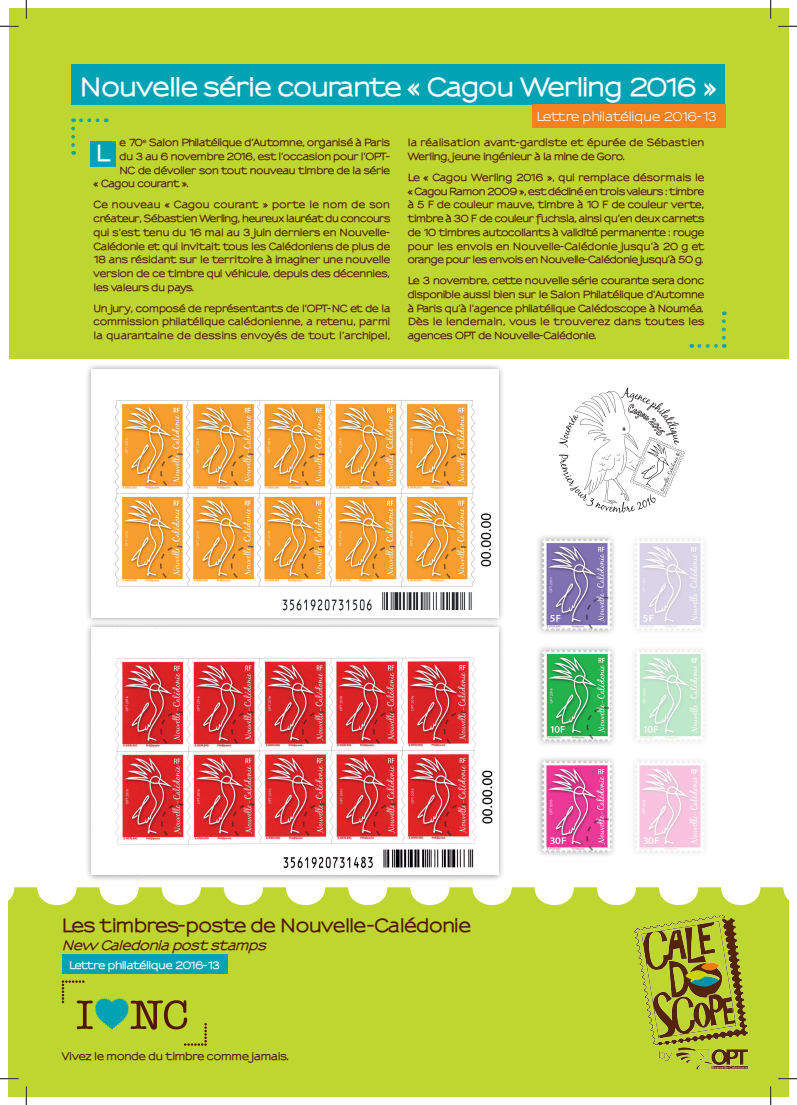
<style>
.page{position:relative;width:797px;height:1105px;background:#fff}
.page>*{position:absolute;margin:0;border:0;box-sizing:border-box;transform-origin:0 0}
.t1{font:800 24px "Sansumi";color:#fff}
.t2{font:800 21.25px "Sansumi";color:#fff}
.t3{font:800 17.5px "Sansumi";color:#531600}
.t4{font:italic 800 12.5px "Sansumi";color:#531600}
.t5{font:700 12px "Sansumi";letter-spacing:-.06em;color:#fff}
.t6{font:800 10px "Sansumi";color:#531600}
.t7{font:800 10px "Sansumi";letter-spacing:-.06em;color:#fff}
.t8{font:800 9.5px/13.8px "Sansumi";letter-spacing:-.005em;color:#531600;text-align:justify}
</style>
<div class="page">
<div style="left:9px;top:9px;width:779px;height:350px;background:#bed630"></div>
<div style="left:9px;top:887px;width:779px;height:209px;background:#bed630"></div>
<svg style="left:62px;top:980px;width:145px;height:66px;background:#a5bf35"></svg>
<div style="left:62px;top:955px;width:166px;height:19px;background:#00a3b3"></div>
<svg style="left:73px;top:118px;width:25px;height:4px"></svg>
<svg style="left:71px;top:128px;width:4px;height:27px"></svg>
<svg style="left:699px;top:344px;width:25px;height:4px"></svg>
<svg style="left:722px;top:311px;width:3px;height:27px"></svg>
<div style="left:90px;top:141px;width:26px;height:25px;background:#00a3b3"></div>
<img style="left:632px;top:915px;width:117px;height:154px">
<div style="left:71px;top:64px;width:654px;height:40px;background:#00a3b3"></div>
<div style="left:532px;top:104px;width:193px;height:23px;background:#f58220"></div>
<div style="left:85px;top:363px;width:420px;height:261px;background:#231f20;opacity:.5"></div>
<img style="left:92px;top:370px;width:406px;height:247px">
<div style="left:85px;top:621px;width:420px;height:260px;background:#231f20;opacity:.5"></div>
<img style="left:92px;top:628px;width:406px;height:247px">
<svg style="left:558px;top:388px;width:126px;height:125px"></svg>
<img style="left:538px;top:647px;width:76px;height:98px">
<img style="left:538px;top:536px;width:76px;height:98px">
<img style="left:538px;top:758px;width:76px;height:98px">
<img style="left:634px;top:649px;width:71px;height:93px">
<img style="left:634px;top:538px;width:71px;height:93px">
<img style="left:634px;top:760px;width:71px;height:93px">
<svg style="left:586px;top:597px;width:22px;height:32px"></svg>
<svg style="left:586px;top:707px;width:23px;height:32px"></svg>
<svg style="left:586px;top:818px;width:23px;height:33px"></svg>
<svg style="left:160px;top:453px;width:23px;height:33px"></svg>
<svg style="left:443px;top:453px;width:23px;height:33px"></svg>
<svg style="left:231px;top:453px;width:23px;height:33px"></svg>
<svg style="left:302px;top:453px;width:22px;height:33px"></svg>
<svg style="left:373px;top:453px;width:22px;height:33px"></svg>
<svg style="left:372px;top:546px;width:23px;height:32px"></svg>
<svg style="left:160px;top:546px;width:22px;height:32px"></svg>
<svg style="left:231px;top:546px;width:22px;height:32px"></svg>
<svg style="left:301px;top:546px;width:23px;height:32px"></svg>
<svg style="left:443px;top:546px;width:23px;height:32px"></svg>
<svg style="left:160px;top:711px;width:23px;height:33px"></svg>
<svg style="left:443px;top:711px;width:23px;height:33px"></svg>
<svg style="left:231px;top:711px;width:23px;height:33px"></svg>
<svg style="left:302px;top:711px;width:22px;height:33px"></svg>
<svg style="left:373px;top:711px;width:22px;height:33px"></svg>
<svg style="left:161px;top:803px;width:23px;height:33px"></svg>
<svg style="left:444px;top:803px;width:23px;height:33px"></svg>
<svg style="left:232px;top:803px;width:22px;height:33px"></svg>
<svg style="left:303px;top:803px;width:22px;height:33px"></svg>
<svg style="left:373px;top:803px;width:23px;height:33px"></svg>
<svg style="left:0;top:25px;width:19px;height:2px"></svg>
<svg style="left:778px;top:25px;width:19px;height:2px"></svg>
<svg style="left:0;top:1078px;width:19px;height:1px"></svg>
<svg style="left:778px;top:1078px;width:19px;height:1px"></svg>
<svg style="left:25px;top:0;width:2px;height:19px"></svg>
<svg style="left:25px;top:1086px;width:2px;height:19px"></svg>
<svg style="left:770px;top:0;width:1px;height:19px"></svg>
<svg style="left:770px;top:1086px;width:1px;height:19px"></svg>
<p class="t1" style="left:80px;top:72px;width:638px">Nouvelle série courante « Cagou Werling 2016 »</p>
<p class="t5" style="left:536px;top:110px;width:183px">Lettre philatélique 2016-13</p>
<p class="t8" style="left:120px;top:136px;width:272px">e 70<sup>e</sup> Salon Philatélique d’Automne, organisé à Paris</p>
<p class="t8" style="left:120px;top:150px;width:272px">du 3 au 6 novembre 2016, est l’occasion pour l’OPT-</p>
<p class="t8" style="left:120px;top:164px;width:272px">NC de dévoiler son tout nouveau timbre de la série</p>
<p class="t8" style="left:94px;top:177px;width:97px">« Cagou courant ».</p>
<p class="t8" style="left:94px;top:198px;width:298px">Ce nouveau « Cagou courant » porte le nom de son créateur, Sébastien Werling, heureux lauréat du concours qui s’est tenu du 16 mai au 3 juin derniers en Nouvelle-Calédonie et qui invitait tous les Calédoniens de plus de 18 ans résidant sur le territoire à imaginer une nouvelle version de ce timbre qui véhicule, depuis des décennies, les valeurs du pays.</p>
<p class="t8" style="left:94px;top:302px;width:298px">Un jury, composé de représentants de l’OPT-NC et de la commission philatélique calédonienne, a retenu, parmi la quarantaine de dessins envoyés de tout l’archipel,</p>
<p class="t2" style="left:96px;top:141px;width:16px">L</p>
<p class="t8" style="left:408px;top:136px;width:298px">la réalisation avant-gardiste et épurée de Sébastien<br>Werling, jeune ingénieur à la mine de Goro.</p>
<p class="t8" style="left:408px;top:171px;width:298px">Le « Cagou Werling 2016 », qui remplace désormais le « Cagou Ramon 2009 », est décliné en trois valeurs : timbre à 5 F de couleur mauve, timbre à 10 F de couleur verte, timbre à 30 F de couleur fuchsia, ainsi qu’en deux carnets de 10 timbres autocollants à validité permanente : rouge pour les envois en Nouvelle-Calédonie jusqu’à 20 g et orange pour les envois en Nouvelle-Calédonie jusqu’à 50 g.</p>
<p class="t8" style="left:408px;top:274px;width:298px">Le 3 novembre, cette nouvelle série courante sera donc disponible aussi bien sur le Salon Philatélique d’Automne à Paris qu’à l’agence philatélique Calédoscope à Nouméa.<br>Dès le lendemain, vous le trouverez dans toutes les agences OPT de Nouvelle-Calédonie.</p>
<p class="t3" style="left:62px;top:915px;width:410px">Les timbres-poste de Nouvelle-Calédonie</p>
<p class="t4" style="left:62px;top:937px;width:210px">New Caledonia post stamps</p>
<p class="t7" style="left:69px;top:960px;width:153px">Lettre philatélique 2016-13</p>
<p class="t6" style="left:62px;top:1051px;width:229px">Vivez le monde du timbre comme jamais.</p>
</div>
